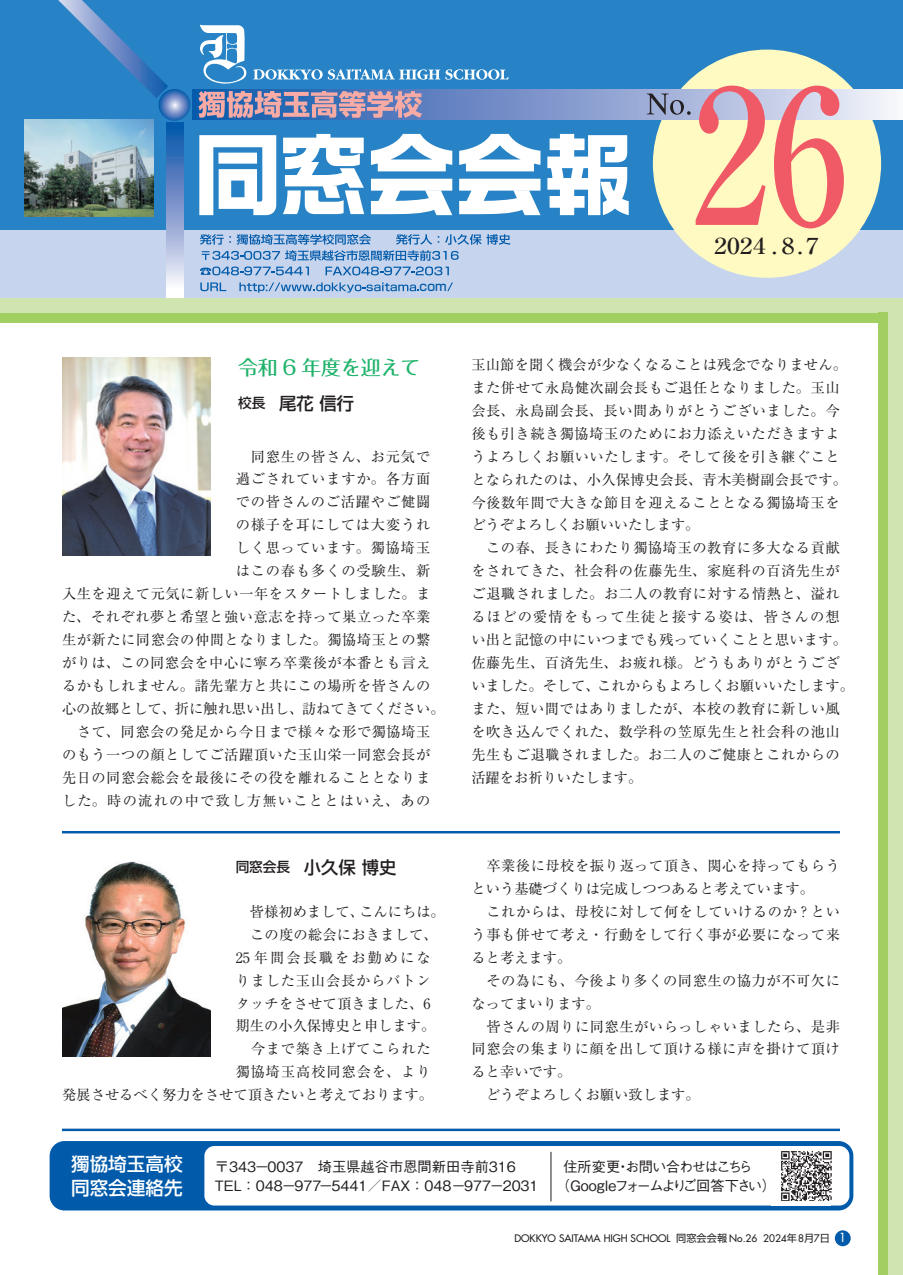
<style>
.page{position:relative;width:903px;height:1275px;background:#fff}
.page>*{position:absolute;margin:0;border:0;box-sizing:border-box;transform-origin:0 0}
.t1{font:500 186.2px "Ryumin Pro";color:#f05a67;scale:.84 1}
.t2{font:500 22.05px "Ryumin Pro";color:#231f20;scale:1.15 1}
.t3{font:500 19.78px "Folk Pro";color:#1eb26a}
.t4{font:500 18.55px/23.6px "UD Shin Go Pro";color:#fff}
.t5{font:500 17.32px "Shin Go Pr 6";color:#231f20}
.t6{font:14.17px/22.9px "Ryumin Pr 6";letter-spacing:.035em;color:#231f20}
.t7{font:14.17px "Ryumin Pr 6";color:#231f20}
.t8{font:14.17px "Ryumin Pr 6";letter-spacing:.06em;color:#231f20}
.t9{font:500 14.17px/19.2px "Gothic BBB Pro";color:#231f20}
.t10{font:14.17px "Ryumin Pr 6";letter-spacing:.055em;color:#231f20}
.t11{font:500 14.17px/19.2px "Gothic BBB Pro";letter-spacing:-.08em;color:#231f20}
.t12{font:14.17px "Ryumin Pr 6";letter-spacing:.015em;color:#231f20}
.t13{font:14.17px "Ryumin Pr 6";letter-spacing:.085em;color:#231f20}
.t14{font:14.17px "Ryumin Pr 6";letter-spacing:.14em;color:#231f20}
.t15{font:500 13.65px "Shin Go Pr 6";color:#231f20}
.t16{font:500 12.25px "Shin Go Pro";color:#015aaa}
.t17{font:500 10.15px "Futura Std";color:#231f20}
.s1{font-size:13.65px}
.s2{font-size:17.32px}
.s3{font-family:"Shin Go Pro";font-weight:400}
.s4{font-size:12.25px;color:#fff}
</style>
<div class="page">
<div style="left:0;top:298px;width:903px;height:24px;background:#cfe4ae"></div>
<div style="left:0;top:313px;width:903px;height:9px;background:#a2cf62"></div>
<div style="left:878px;top:298px;width:25px;height:977px;background:#cfe4ae"></div>
<div style="left:878px;top:313px;width:10px;height:962px;background:#a2cf62"></div>
<div style="left:0;top:229px;width:903px;height:69px;background:#c6d5ed"></div>
<div style="left:0;top:0;width:903px;height:229px;background:#2783c5"></div>
<div style="left:653px;top:50px;width:228px;height:228px;background:#fffac1;border-radius:50%"></div>
<div style="left:166px;top:122px;width:18px;height:176px;background:linear-gradient(to bottom,#0049a3,#fff8fd)"></div>
<svg style="left:58px;top:0;width:110px;height:98px"></svg>
<svg style="left:192px;top:90px;width:711px;height:29px;background:#9fb0d8"></svg>
<svg style="left:200px;top:282px;width:26px;height:9px"></svg>
<svg style="left:239px;top:282px;width:180px;height:11px"></svg>
<svg style="left:447px;top:282px;width:6px;height:9px"></svg>
<svg style="left:159px;top:89px;width:31px;height:32px"></svg>
<svg style="left:199px;top:135px;width:77px;height:80px"></svg>
<svg style="left:283px;top:134px;width:81px;height:80px"></svg>
<svg style="left:371px;top:134px;width:81px;height:81px"></svg>
<svg style="left:459px;top:134px;width:81px;height:81px"></svg>
<svg style="left:547px;top:134px;width:82px;height:81px"></svg>
<svg style="left:200px;top:25px;width:47px;height:59px"></svg>
<svg style="left:253px;top:69px;width:255px;height:11px"></svg>
<svg style="left:198px;top:91px;width:224px;height:27px;background:#a690ab"></svg>
<svg style="left:200px;top:234px;width:310px;height:41px"></svg>
<img style="left:25px;top:119px;width:129px;height:98px">
<svg style="left:647px;top:94px;width:44px;height:21px"></svg>
<hr style="left:62px;top:831px;width:778px;height:2px;background:#015aaa">
<hr style="left:62px;top:1129px;width:778px;height:2px;background:#015aaa">
<img style="left:62px;top:357px;width:149px;height:199px">
<img style="left:62px;top:861px;width:149px;height:196px">
<div style="left:50px;top:1141px;width:803px;height:69px;background:#015aaa;border-radius:15px"></div>
<div style="left:204px;top:1146px;width:645px;height:59px;background:#fff;border-radius:10px"></div>
<img style="left:781px;top:1151px;width:50px;height:50px">
<hr style="left:551px;top:1152px;width:1px;height:49px;background:#231f20">
<div style="left:835px;top:1230px;width:16px;height:16px;background:#015aaa;border-radius:50%"></div>
<p class="t16" style="left:420px;top:277px;width:29px">com</p>
<h1 class="t1" style="left:691px;top:9px;width:188px">26</h1>
<h2 class="t2" style="left:714px;top:228px;width:92px">2024 . 8. 7</h2>
<h3 class="t3" style="left:238px;top:350px;width:184px">令和 6 年度を迎えて</h3>
<p class="t5" style="left:238px;top:389px;width:118px"><span class="s1">校長　</span>尾花 信行</p>
<p class="t8" style="left:236px;top:445px;width:196px">　同窓生の皆さん、お元気で</p>
<p class="t8" style="left:236px;top:468px;width:196px">過ごされていますか。各方面</p>
<p class="t10" style="left:236px;top:491px;width:196px">での皆さんのご活躍やご健闘</p>
<p class="t10" style="left:236px;top:514px;width:196px">の様子を耳にしては大変うれ</p>
<p class="t8" style="left:236px;top:537px;width:196px">しく思っています。獨協埼玉</p>
<p class="t8" style="left:236px;top:560px;width:196px">はこの春も多くの受験生、新</p>
<p class="t6" style="left:62px;top:582px;width:370px">入生を迎えて元気に新しい一年をスタートしました。ま</p>
<p class="t6" style="left:62px;top:605px;width:370px">た、それぞれ夢と希望と強い意志を持って巣立った卒業</p>
<p class="t6" style="left:62px;top:628px;width:370px">生が新たに同窓会の仲間となりました。獨協埼玉との繋</p>
<p class="t6" style="left:62px;top:650px;width:370px">がりは、この同窓会を中心に寧ろ卒業後が本番とも言え</p>
<p class="t6" style="left:62px;top:673px;width:370px">るかもしれません。諸先輩方と共にこの場所を皆さんの</p>
<p class="t7" style="left:62px;top:697px;width:384px">心の故郷として、折に触れ思い出し、訪ねてきてください。</p>
<p class="t6" style="left:62px;top:719px;width:370px">　さて、同窓会の発足から今日まで様々な形で獨協埼玉</p>
<p class="t6" style="left:62px;top:742px;width:370px">のもう一つの顔としてご活躍頂いた玉山栄一同窓会長が</p>
<p class="t6" style="left:62px;top:765px;width:370px">先日の同窓会総会を最後にその役を離れることとなりま</p>
<p class="t13" style="left:62px;top:789px;width:370px">した。時の流れの中で致し方無いこととはいえ、あの</p>
<p class="t15" style="left:236px;top:856px;width:162px">同窓会長　<span class="s2">小久保 博史</span></p>
<p class="t7" style="left:236px;top:900px;width:211px">　皆様初めまして、こんにちは。</p>
<p class="t12" style="left:236px;top:923px;width:204px">　この度の総会におきまして、</p>
<p class="t14" style="left:236px;top:946px;width:196px">25 年間会長職をお勤めにな</p>
<p class="t10" style="left:236px;top:969px;width:196px">りました玉山会長からバトン</p>
<p class="t12" style="left:236px;top:992px;width:196px">タッチをさせて頂きました、6</p>
<p class="t7" style="left:236px;top:1015px;width:201px">期生の小久保博史と申します。</p>
<p class="t10" style="left:236px;top:1038px;width:196px">　今まで築き上げてこられた</p>
<p class="t8" style="left:236px;top:1061px;width:196px">獨協埼玉高校同窓会を、より</p>
<p class="t7" style="left:62px;top:1084px;width:372px">発展させるべく努力をさせて頂きたいと考えております。</p>
<p class="t6" style="left:471px;top:352px;width:384px">玉山節を聞く機会が少なくなることは残念でなりません。また併せて永島健次副会長もご退任となりました。玉山会長、永島副会長、長い間ありがとうございました。今後も引き続き獨協埼玉のためにお力添えいただきますようよろしくお願いいたします。そして後を引き継ぐこととなられたのは、小久保博史会長、青木美樹副会長です。今後数年間で大きな節目を迎えることとなる獨協埼玉をどうぞよろしくお願いいたします。<br>　この春、長きにわたり獨協埼玉の教育に多大なる貢献をされてきた、社会科の佐藤先生、家庭科の百済先生がご退職されました。お二人の教育に対する情熱と、溢れるほどの愛情をもって生徒と接する姿は、皆さんの想い出と記憶の中にいつまでも残っていくことと思います。佐藤先生、百済先生、お疲れ様。どうもありがとうございました。そして、これからもよろしくお願いいたします。また、短い間ではありましたが、本校の教育に新しい風を吹き込んでくれた、数学科の笠原先生と社会科の池山先生もご退職されました。お二人のご健康とこれからの活躍をお祈りいたします。</p>
<p class="t6" style="left:472px;top:853px;width:370px">　卒業後に母校を振り返って頂き、関心を持ってもらうという基礎づくりは完成しつつあると考えています。<br>　これからは、母校に対して何をしていけるのか ? という事も併せて考え・行動をして行く事が必要になって来ると考えます。<br>　その為にも、今後より多くの同窓生の協力が不可欠になってまいります。<br>　皆さんの周りに同窓生がいらっしゃいましたら、是非同窓会の集まりに顔を出して頂ける様に声を掛けて頂けると幸いです。<br>　どうぞよろしくお願い致します。</p>
<h3 class="t4" style="left:71px;top:1152px;width:113px">獨協埼玉高校同窓会連絡先</h3>
<p class="t11" style="left:556px;top:1155px;width:222px;text-indent:8px">住所変更・お問い合わせはこちら（Googleフォームよりご回答下さい）</p>
<p class="t17" style="left:514px;top:1232px;width:333px">DOKKYO SAITAMA HIGH SCHOOL <span class="s3">同窓会会報</span> No.26 2024<span class="s3">年</span>8<span class="s3">月</span>7<span class="s3">日</span> <span class="s4">1</span></p>
<p class="t9" style="left:215px;top:1155px;width:325px">〒343−0037　埼玉県越谷市恩間新田寺前316　<br>TEL：048−977−-5441／FAX：048−-977−-2031</p>
</div>
